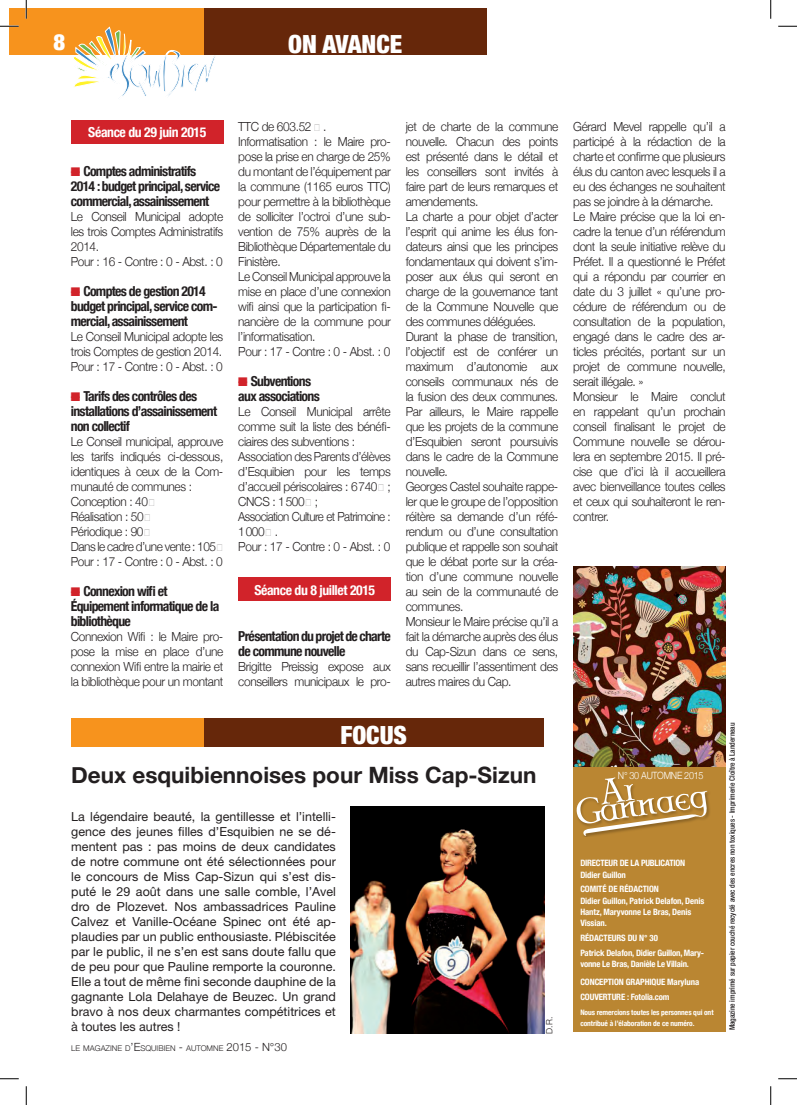
<style>
.page{position:relative;width:797px;height:1105px;background:#fff}
.page>*{position:absolute;margin:0;border:0;box-sizing:border-box;transform-origin:0 0}
.t1{font:900 condensed 25px "Helvetica Neue";color:#fff}
.t2{font:700 22.5px "Helvetica Neue";color:#231f20}
.t3{font:900 condensed 22.5px "Helvetica Neue";color:#fff}
.t4{font:700 condensed 13.75px/15px "Helvetica Neue";letter-spacing:-.05em;color:#231f20}
.t5{font:700 condensed 13.75px "Helvetica Neue";letter-spacing:-.03em;color:#fff}
.t6{font:300 12.5px/15px "Helvetica Neue";letter-spacing:-.03em;color:#231f20;scale:.95 1}
.t7{font:12.5px/15px "Helvetica Neue";color:#231f20;text-align:justify}
.t8{font:300 10px "Helvetica Neue";letter-spacing:-.03em;color:#fff;scale:.9 1}
.t9{font:700 condensed 8.75px/11.2px "Helvetica Neue";letter-spacing:-.01em;color:#fff}
.t10{font:300 8.75px "Helvetica Neue";color:#231f20}
.t11{font:300 7.88px "Helvetica Neue";color:#231f20}
.t12{font:500 condensed 7.5px "Helvetica Neue";letter-spacing:-.01em;color:#231f20}
.t13{font:700 condensed 7.5px/11.2px "Helvetica Neue";letter-spacing:-.01em;color:#fff}
.s1{color:#d1232a}
.s2{font-size:11.25px}
</style>
<div class="page">
<div style="left:203px;top:9px;width:284px;height:46px;background:#66270a"></div>
<div style="left:9px;top:9px;width:194px;height:46px;background:#f7931d"></div>
<svg style="left:73px;top:27px;width:142px;height:69px"></svg>
<div style="left:203px;top:718px;width:341px;height:29px;background:#66270a"></div>
<div style="left:573px;top:767px;width:152px;height:264px;background:#ba8632"></div>
<div style="left:71px;top:718px;width:132px;height:29px;background:#f7931d"></div>
<img style="left:707px;top:791px;width:3px;height:27px">
<svg style="left:576px;top:777px;width:131px;height:59px"></svg>
<div style="left:71px;top:120px;width:153px;height:24px;background:#d1232a"></div>
<img style="left:573px;top:566px;width:152px;height:201px">
<img style="left:351px;top:806px;width:193px;height:228px">
<div style="left:238px;top:578px;width:153px;height:23px;background:#d1232a"></div>
<svg style="left:0;top:25px;width:19px;height:2px"></svg>
<svg style="left:778px;top:25px;width:19px;height:2px"></svg>
<svg style="left:0;top:1078px;width:19px;height:1px"></svg>
<svg style="left:778px;top:1078px;width:19px;height:1px"></svg>
<svg style="left:25px;top:0;width:2px;height:19px"></svg>
<svg style="left:25px;top:1086px;width:2px;height:19px"></svg>
<svg style="left:770px;top:0;width:1px;height:19px"></svg>
<svg style="left:770px;top:1086px;width:1px;height:19px"></svg>
<h2 class="t3" style="left:54px;top:29px;width:13px">8</h2>
<h1 class="t1" style="left:288px;top:29px;width:115px">ON AVANCE</h1>
<p class="t5" style="left:88px;top:124px;width:119px">Séance du 29 juin 2015</p>
<p class="t4" style="left:71px;top:164px;width:151px"><span class="s1">■</span> Comptes administratifs<br>2014 : budget principal, service commercial, assainissement</p>
<p class="t6" style="left:71px;top:209px;width:162px">Le Conseil Municipal adopte les trois Comptes Administratifs<br>2014.<br>Pour : 16 - Contre : 0 - Abst. : 0</p>
<p class="t4" style="left:71px;top:284px;width:148px"><span class="s1">■</span> Comptes de gestion 2014 budget principal, service com&shy;mercial, assainissement</p>
<p class="t6" style="left:71px;top:329px;width:162px;text-align:justify">Le Conseil Municipal adopte les trois Comptes de gestion 2014.<br>Pour : 17 - Contre : 0 - Abst. : 0</p>
<p class="t4" style="left:71px;top:389px;width:148px"><span class="s1">■</span> Tarifs des contrôles des installations d’assainissement non collectif</p>
<p class="t6" style="left:71px;top:434px;width:162px">Le Conseil municipal, approuve les tarifs indiqués ci-dessous, identiques à ceux de la Com&shy;munauté de communes :<br>Conception : 40€<br>Réalisation : 50€<br>Périodique : 90€<br>Dans le cadre d’une vente : 105€<br>Pour : 17 - Contre : 0 - Abst. : 0</p>
<p class="t4" style="left:71px;top:584px;width:150px"><span class="s1">■</span> Connexion wifi et équipement informatique de la bibliothèque</p>
<p class="t6" style="left:71px;top:629px;width:162px;text-align:justify">Connexion Wifi : le Maire pro&shy;pose la mise en place d’une connexion Wifi entre la mairie et la bibliothèque pour un montant</p>
<p class="t6" style="left:238px;top:119px;width:162px">TTC de 603.52 € .<br>Informatisation : le Maire pro&shy;pose la prise en charge de 25% du montant de l’équipement par la commune (1165 euros TTC) pour permettre à la bibliothèque de solliciter l’octroi d’une sub&shy;vention de 75% auprès de la<br>Bibliothèque Départementale du<br>Finistère.<br>Le Conseil Municipal approuve la mise en place d’une connexion wifi ainsi que la participation fi&shy;nancière de la commune pour l’informatisation.<br>Pour : 17 - Contre : 0 - Abst. : 0</p>
<p class="t4" style="left:238px;top:374px;width:83px"><span class="s1">■</span> Subventions aux associations</p>
<p class="t6" style="left:238px;top:404px;width:162px">Le Conseil Municipal arrête comme suit la liste des bénéfi&shy;ciaires des subventions :<br>Association des Parents d’élèves d’Esquibien pour les temps d’accueil périscolaires : 6740€ ;<br>CNCS : 1500€ ;<br>Association Culture et Patrimoine :<br>1000€ .<br>Pour : 17 - Contre : 0 - Abst. : 0</p>
<p class="t5" style="left:254px;top:581px;width:122px">Séance du 8 juillet 2015</p>
<p class="t4" style="left:238px;top:629px;width:154px">Présentation du projet de charte de commune nouvelle</p>
<p class="t6" style="left:238px;top:659px;width:162px">Brigitte Preissig expose aux conseillers municipaux le pro-</p>
<p class="t6" style="left:406px;top:119px;width:162px">jet de charte de la commune nouvelle. Chacun des points est présenté dans le détail et les conseillers sont invités à faire part de leurs remarques et amendements.<br>La charte a pour objet d’acter l’esprit qui anime les élus fon&shy;dateurs ainsi que les principes fondamentaux qui doivent s’im&shy;poser aux élus qui seront en charge de la gouvernance tant de la Commune Nouvelle que des communes déléguées.<br>Durant la phase de transition, l’objectif est de conférer un maximum d’autonomie aux conseils communaux nés de la fusion des deux communes.<br>Par ailleurs, le Maire rappelle que les projets de la commune d’Esquibien seront poursuivis dans le cadre de la Commune nouvelle.<br>Georges Castel souhaite rappe&shy;ler que le groupe de l’opposition réitère sa demande d’un réfé&shy;rendum ou d’une consultation publique et rappelle son souhait que le débat porte sur la créa&shy;tion d’une commune nouvelle au sein de la communauté de communes.<br>Monsieur le Maire précise qu’il a fait la démarche auprès des élus du Cap-Sizun dans ce sens, sans recueillir l’assentiment des autres maires du Cap.</p>
<p class="t6" style="left:573px;top:119px;width:162px">Gérard Mevel rappelle qu’il a participé à la rédaction de la charte et confirme que plusieurs élus du canton avec lesquels il a eu des échanges ne souhaitent pas se joindre à la démarche.<br>Le Maire précise que la loi en&shy;cadre la tenue d’un référendum dont la seule initiative relève du<br>Préfet. Il a questionné le Préfet qui a répondu par courrier en date du 3 juillet « qu’une pro&shy;cédure de référendum ou de consultation de la population, engagé dans le cadre des ar&shy;ticles précités, portant sur un projet de commune nouvelle, serait illégale. »<br>Monsieur le Maire conclut en rappelant qu’un prochain conseil finalisant le projet de<br>Commune nouvelle se dérou&shy;lera en septembre 2015. Il pré&shy;cise que d’ici là il accueillera avec bienveillance toutes celles et ceux qui souhaiteront le ren&shy;contrer.</p>
<h1 class="t1" style="left:340px;top:720px;width:68px">FOCUS</h1>
<h2 class="t2" style="left:71px;top:761px;width:466px">Deux esquibiennoises pour Miss Cap-Sizun</h2>
<p class="t8" style="left:618px;top:769px;width:97px">N° 30 automne 2015</p>
<p class="t7" style="left:71px;top:809px;width:266px">La légendaire beauté, la gentillesse et l’intelli&shy;gence des jeunes filles d’Esquibien ne se dé&shy;mentent pas : pas moins de deux candidates de notre commune ont été sélectionnées pour le concours de Miss Cap-Sizun qui s’est dis&shy;puté le 29 août dans une salle comble, l’Avel dro de Plozevet. Nos ambassadrices Pauline Calvez et Vanille-Océane Spinec ont été ap&shy;plaudies par un public enthousiaste. Plébiscitée par le public, il ne s’en est sans doute fallu que de peu pour que Pauline remporte la couronne.<br>Elle a tout de même fini seconde dauphine de la gagnante Lola Delahaye de Beuzec. Un grand bravo à nos deux charmantes compétitrices et à toutes les autres !</p>
<p class="t11" style="left:71px;top:1043px;width:217px">LE MAGAZINE D<span class="s2">’E</span>SQUIBIEN <span class="s2">-</span> AUTOMNE <span class="s2">2015 - N°30</span></p>
<p class="t10" style="left:544px;top:1034px;width:18px;rotate:-90deg">D.R.</p>
<p class="t9" style="left:580px;top:857px;width:106px">directeur de la publication didier Guillon</p>
<p class="t9" style="left:580px;top:883px;width:125px">comité de rédaction<br>Didier Guillon, Patrick Delafon, Denis<br>Hantz, Maryvonne Le Bras, Denis<br>Vissian.</p>
<p class="t9" style="left:580px;top:930px;width:125px;line-height:14.8px">Rédacteurs du N° 30<br>Patrick Delafon, Didier Guillon, Mary-</p>
<p class="t9" style="left:580px;top:954px;width:120px;line-height:18.4px">vonne Le Bras, Danièle Le Villain. conception graphique Maryluna</p>
<p class="t9" style="left:580px;top:991px;width:91px">couverture : Fotolia.com</p>
<p class="t13" style="left:580px;top:1006px;width:135px">Nous remercions toutes les personnes qui ont contribué à l’élaboration de ce numéro.</p>
<p class="t12" style="left:727px;top:1030px;width:309px;rotate:-90deg">Magazine imprimé sur papier couché recyclé avec des encres non toxiques - Imprimerie Cloître à Landerneau</p>
</div>
